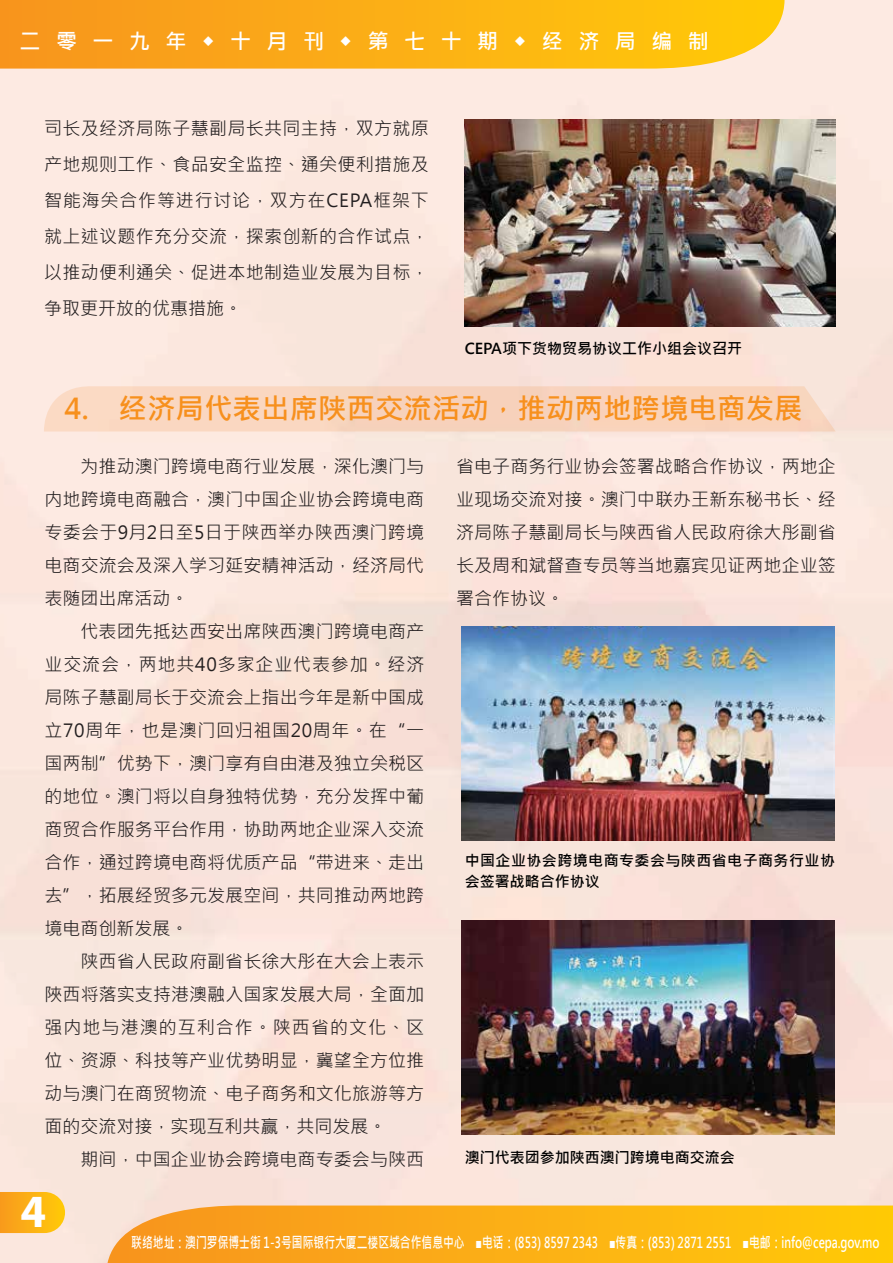
<style>
.page{position:relative;width:893px;height:1263px;background:#fbe5dc}
.page>*{position:absolute;margin:0;border:0;box-sizing:border-box;transform-origin:0 0}
.t1{font:700 46.35px "Myriad Pro";color:#fff}
.t2{font:700 28.5px "Microsoft Jheng Hei";color:#f7901d}
.t3{font:700 21px "Microsoft Jheng Hei";letter-spacing:.74em;color:#fff}
.t4{font:18px/33px "Microsoft Jheng Hei";letter-spacing:.005em;color:#221e1f;text-align:justify}
.t5{font:700 15px "Microsoft Jheng Hei";color:#fff;scale:.72 1}
.t6{font:700 15px "Microsoft Jheng Hei";color:#000}
.t7{font:700 15px/21px "Microsoft Jheng Hei";letter-spacing:.03em;color:#000}
</style>
<div class="page">
<svg style="left:0;top:0;width:785px;height:69px;background:#fbb01b"></svg>
<svg style="left:108px;top:1205px;width:785px;height:58px;background:#fbb11c"></svg>
<svg style="left:0;top:1192px;width:65px;height:41px;background:#fbb421"></svg>
<img style="left:461px;top:920px;width:373px;height:214px">
<img style="left:465px;top:120px;width:371px;height:206px">
<img style="left:461px;top:626px;width:373px;height:215px">
<div style="left:44px;top:386px;width:792px;height:45px;background:#fad3be"></div>
<p class="t3" style="left:20px;top:28px;width:691px">二零一九年◆十月刊◆第七十期◆经济局编制</p>
<p class="t4" style="left:44px;top:110px;width:386px;line-height:36px">司长及经济局陈子慧副局长共同主持，双方就原产地规则工作、食品安全监控、通关便利措施及智能海关合作等进行讨论，双方在CEPA框架下就上述议题作充分交流，探索创新的合作试点，以推动便利通关、促进本地制造业发展为目标，争取更开放的优惠措施。</p>
<p class="t6" style="left:465px;top:339px;width:279px">CEPA项下货物贸易协议工作小组会议召开</p>
<h2 class="t2" style="left:65px;top:391px;width:740px">4. 经济局代表出席陕西交流活动，推动两地跨境电商发展</h2>
<p class="t4" style="left:45px;top:450px;width:381px;text-indent:36px">为推动澳门跨境电商行业发展，深化澳门与内地跨境电商融合，澳门中国企业协会跨境电商专委会于9月2日至5日于陕西举办陕西澳门跨境电商交流会及深入学习延安精神活动，经济局代表随团出席活动。</p>
<p class="t4" style="left:45px;top:615px;width:381px;text-indent:36px">代表团先抵达西安出席陕西澳门跨境电商产业交流会，两地共40多家企业代表参加。经济局陈子慧副局长于交流会上指出今年是新中国成立70周年，也是澳门回归祖国20周年。在“一国两制”优势下，澳门享有自由港及独立关税区的地位。澳门将以自身独特优势，充分发挥中葡商贸合作服务平台作用，协助两地企业深入交流合作，通过跨境电商将优质产品“带进来、走出去”，拓展经贸多元发展空间，共同推动两地跨境电商创新发展。</p>
<p class="t4" style="left:45px;top:945px;width:381px;text-indent:36px">陕西省人民政府副省长徐大彤在大会上表示陜西将落实支持港澳融入国家发展大局，全面加强内地与港澳的互利合作。陕西省的文化、区位、资源、科技等产业优势明显，冀望全方位推动与澳门在商贸物流、电子商务和文化旅游等方面的交流对接，实现互利共赢，共同发展。</p>
<p class="t4" style="left:81px;top:1143px;width:345px">期间，中国企业协会跨境电商专委会与陕西</p>
<h1 class="t1" style="left:21px;top:1181px;width:27px">4</h1>
<p class="t4" style="left:456px;top:450px;width:381px">省电子商务行业协会签署战略合作协议，两地企业现场交流对接。澳门中联办王新东秘书长、经济局陈子慧副局长与陕西省人民政府徐大彤副省长及周和斌督查专员等当地嘉宾见证两地企业签署合作协议。</p>
<p class="t7" style="left:465px;top:849px;width:372px">中国企业协会跨境电商专委会与陕西省电子商务行业协会签署战略合作协议</p>
<p class="t6" style="left:465px;top:1147px;width:271px">澳门代表团参加陕西澳门跨境电商交流会</p>
<p class="t5" style="left:131px;top:1233px;width:1041px">联络地址：澳门罗保博士街 1-3号国际银行大厦二楼区域合作信息中心　■电话：(853) 8597 2343　■传真：(853) 2871 2551　■电邮：info@cepa.gov.mo</p>
</div>
